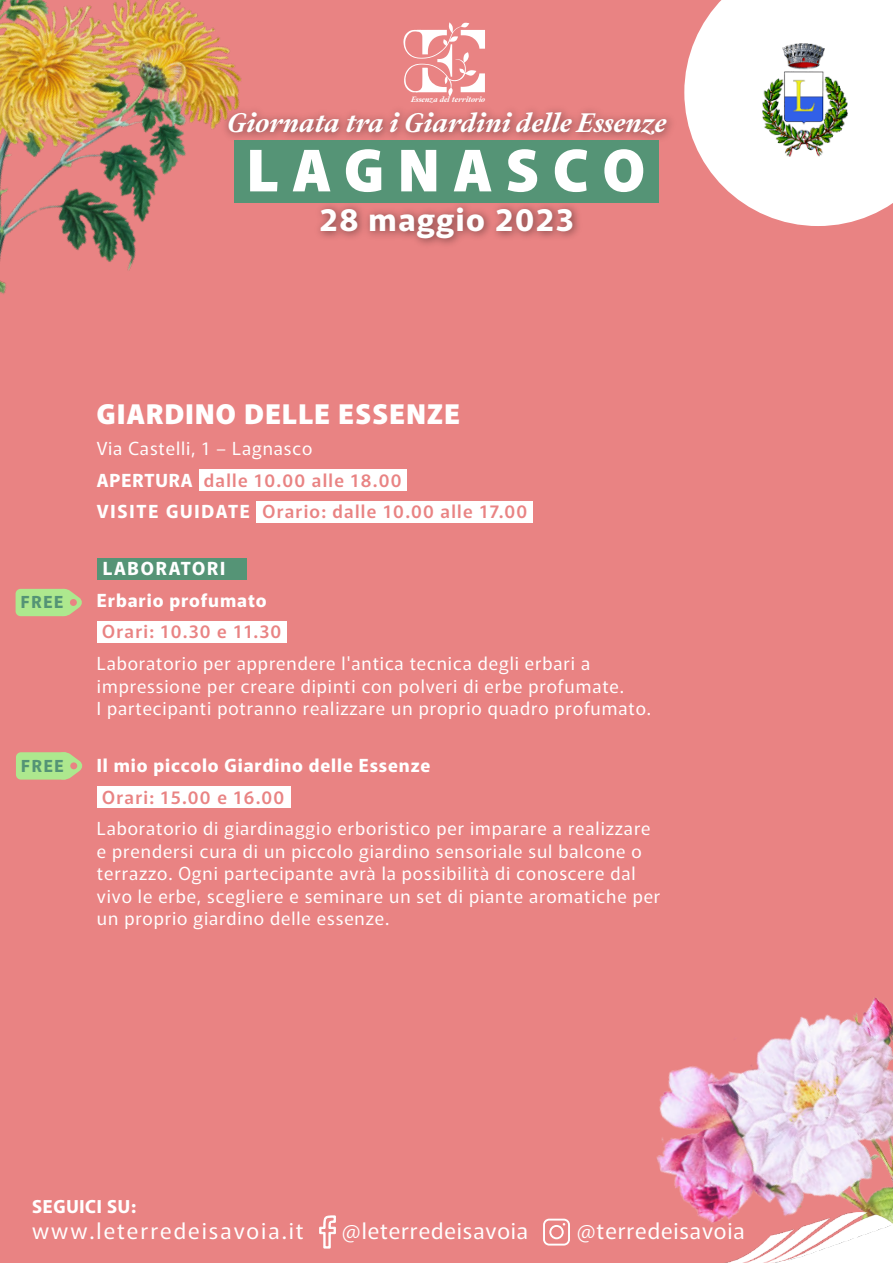
<style>
.page{position:relative;width:893px;height:1263px;background:#e98383}
.page>*{position:absolute;margin:0;border:0;box-sizing:border-box;transform-origin:0 0}
.t1{font:900 57px "Murecho";letter-spacing:.25em;color:#fff}
.t2{font:700 31.2px "Murecho";letter-spacing:.05em;color:#fff}
.t3{font:italic 700 29.55px "Addington CF";color:#fff}
.t4{font:900 27px "Murecho";letter-spacing:.05em;color:#fff}
.t5{font:22.2px "Murecho";letter-spacing:.04em;color:#fff}
.t6{font:22.2px "Murecho";letter-spacing:.09em;color:#fff}
.t7{font:18px/22.5px "Murecho";letter-spacing:.05em;color:#fff}
.t8{font:500 18px/31.5px "Murecho";letter-spacing:.07em;color:#e98383}
.t9{font:700 18px/31.5px "Murecho";letter-spacing:.05em;color:#fff}
.t10{font:700 17.7px "Murecho";letter-spacing:.04em;color:#fff}
.t11{font:700 16.5px "Murecho";letter-spacing:.1em;color:#549475}
.t12{font:italic 700 8.55px "Addington CF";letter-spacing:-.005em;color:#fff}
.s1{font-weight:400;color:#fff}
.s2{font-weight:700;color:#fff}
</style>
<div class="page">
<img style="left:587px;top:908px;width:306px;height:355px">
<img style="left:314px;top:203px;width:269px;height:46px">
<img style="left:0;top:0;width:299px;height:414px">
<img style="left:222px;top:105px;width:454px;height:39px">
<svg style="left:403px;top:22px;width:82px;height:75px"></svg>
<div style="left:234px;top:140px;width:425px;height:63px;background:#559476"></div>
<img style="left:722px;top:1213px;width:171px;height:50px">
<svg style="left:684px;top:0;width:209px;height:226px"></svg>
<img style="left:762px;top:43px;width:85px;height:114px">
<svg style="left:319px;top:1215px;width:17px;height:33px"></svg>
<svg style="left:543px;top:1219px;width:27px;height:26px"></svg>
<div style="left:97px;top:558px;width:150px;height:22px;background:#559476"></div>
<div style="left:97px;top:621px;width:190px;height:22px;background:#fff"></div>
<div style="left:97px;top:786px;width:194px;height:22px;background:#fff"></div>
<div style="left:257px;top:501px;width:276px;height:22px;background:#fff"></div>
<div style="left:199px;top:470px;width:208px;height:21px;background:#fff"></div>
<div style="left:16px;top:589px;width:53px;height:27px;background:#ade88e;border-radius:5px"></div>
<svg style="left:44px;top:588px;width:39px;height:29px"></svg>
<div style="left:70px;top:599px;width:7px;height:7px;background:#e98383;border-radius:50%"></div>
<div style="left:16px;top:752px;width:53px;height:28px;background:#ade88e;border-radius:5px"></div>
<svg style="left:45px;top:751px;width:38px;height:29px"></svg>
<div style="left:70px;top:762px;width:7px;height:7px;background:#e98383;border-radius:50%"></div>
<p class="t12" style="left:411px;top:95px;width:76px">Essenza del territorio</p>
<h3 class="t3" style="left:227px;top:108px;width:441px">Giornata tra i Giardini delle Essenze</h3>
<h1 class="t1" style="left:247px;top:141px;width:399px">LAGNASCO</h1>
<h2 class="t2" style="left:319px;top:203px;width:256px">28 maggio 2023</h2>
<p class="t11" style="left:21px;top:594px;width:44px">FREE</p>
<p class="t11" style="left:21px;top:757px;width:44px">FREE</p>
<h3 class="t4" style="left:97px;top:400px;width:365px">GIARDINO DELLE ESSENZE</h3>
<p class="t8" style="left:97px;top:433px;width:432px"><span class="s1">Via Castelli, 1 – Lagnasco<br></span><span class="s2">APERTURA</span> dalle 10.00 alle 18.00<br><span class="s2">VISITE GUIDATE</span> Orario: dalle 10.00 alle 17.00</p>
<p class="t9" style="left:97px;top:553px;width:171px;text-indent:6px">LABORATORI<br>Erbario profumato</p>
<p class="t8" style="left:102px;top:616px;width:180px">Orari: 10.30 e 11.30</p>
<p class="t7" style="left:97px;top:652px;width:555px">Laboratorio per apprendere l'antica tecnica degli erbari a impressione per creare dipinti con polveri di erbe profumate.<br>I partecipanti potranno realizzare un proprio quadro profumato.</p>
<p class="t9" style="left:97px;top:749px;width:335px">Il mio piccolo Giardino delle Essenze</p>
<p class="t8" style="left:102px;top:781px;width:184px">Orari: 15.00 e 16.00</p>
<p class="t7" style="left:97px;top:817px;width:565px">Laboratorio di giardinaggio erboristico per imparare a realizzare e prendersi cura di un piccolo giardino sensoriale sul balcone o terrazzo. Ogni partecipante avrà la possibilità di conoscere dal vivo le erbe, scegliere e seminare un set di piante aromatiche per un proprio giardino delle essenze.</p>
<p class="t10" style="left:32px;top:1197px;width:105px">SEGUICI SU:</p>
<p class="t6" style="left:32px;top:1220px;width:273px">www.leterredeisavoia.it</p>
<p class="t5" style="left:342px;top:1219px;width:188px">@leterredeisavoia</p>
<p class="t5" style="left:577px;top:1219px;width:169px">@terredeisavoia</p>
</div>
